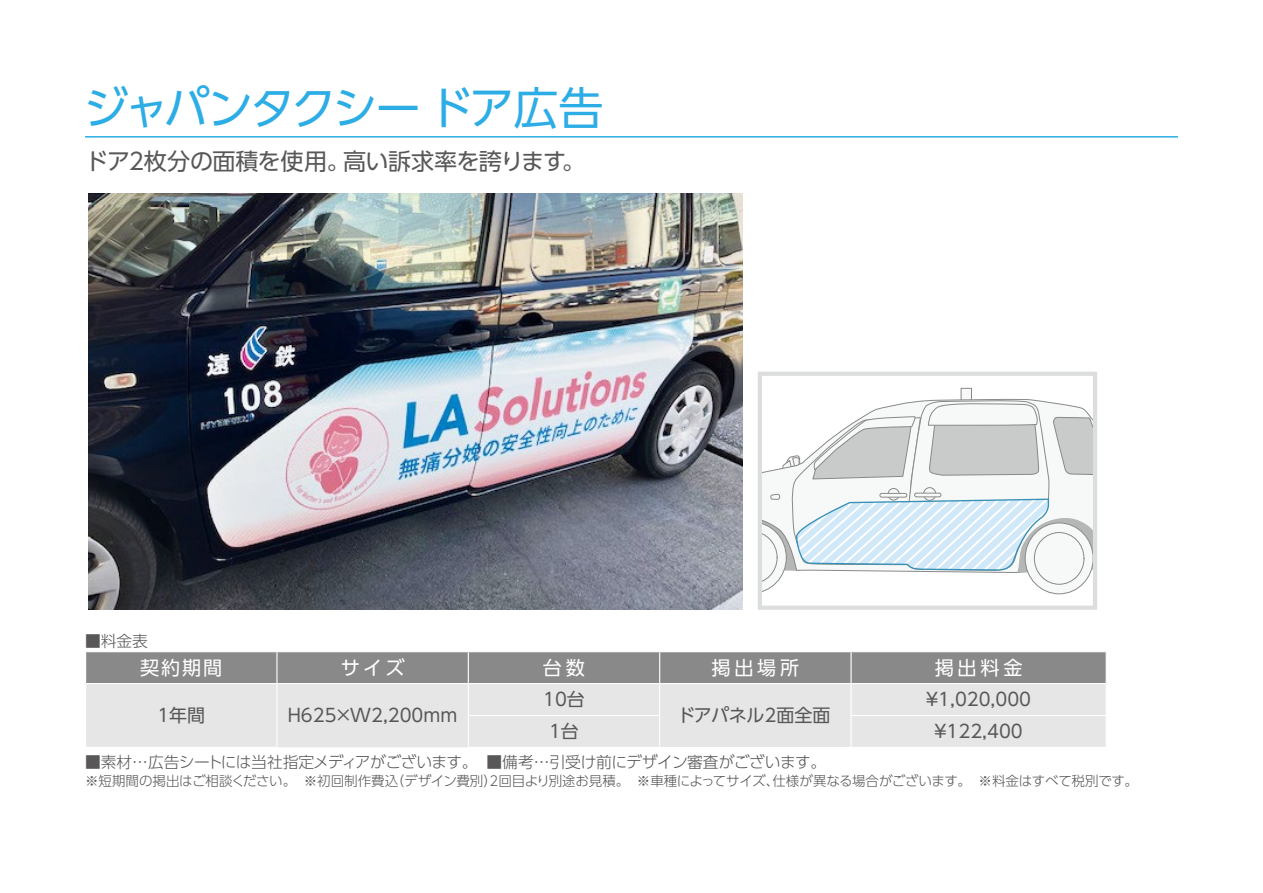
<style>
.page{position:relative;width:1263px;height:893px;background:#fff}
.page>*{position:absolute;margin:0;border:0;box-sizing:border-box;transform-origin:0 0}
.t1{font:45px "UD Shin Go Pro";letter-spacing:-.07em;color:#2dade5}
.t2{font:23.1px "UD Shin Go Pro";letter-spacing:-.025em;color:#595757}
.t3{font:19.2px "UD Shin Go Pro";letter-spacing:.2em;color:#fff}
.t4{font:18px "UD Shin Go Pro";color:#595757}
.t5{font:300 15.75px "UD Shin Go Pro";letter-spacing:-.03em;color:#595757}
.t6{font:300 13.5px "UD Shin Go Pro";letter-spacing:-.02em;color:#595757}
</style>
<div class="page">
<hr style="left:85px;top:136px;width:1093px;height:2px;background:#2dade5">
<div style="left:86px;top:652px;width:1020px;height:31px;background:#898989"></div>
<div style="left:660px;top:652px;width:191px;height:32px;background:#898989"></div>
<div style="left:86px;top:684px;width:1020px;height:63px;background:#e6e6e6"></div>
<div style="left:660px;top:684px;width:191px;height:63px;background:#e6e6e6"></div>
<hr style="left:276px;top:652px;width:2px;height:31px;background:#fff">
<hr style="left:468px;top:652px;width:1px;height:31px;background:#fff">
<hr style="left:659px;top:652px;width:1px;height:31px;background:#fff">
<hr style="left:850px;top:652px;width:2px;height:31px;background:#fff">
<hr style="left:660px;top:683px;width:191px;height:1px;background:#fff">
<hr style="left:659px;top:684px;width:1px;height:31px;background:#fff">
<hr style="left:659px;top:716px;width:1px;height:31px;background:#fff">
<hr style="left:276px;top:684px;width:2px;height:31px;background:#fff">
<hr style="left:468px;top:684px;width:1px;height:31px;background:#fff">
<hr style="left:850px;top:684px;width:2px;height:31px;background:#fff">
<hr style="left:276px;top:715px;width:2px;height:32px;background:#fff">
<hr style="left:468px;top:716px;width:1px;height:31px;background:#fff">
<hr style="left:850px;top:716px;width:2px;height:31px;background:#fff">
<hr style="left:850px;top:715px;width:257px;height:1px;background:#fff">
<hr style="left:468px;top:715px;width:192px;height:1px;background:#fff">
<img style="left:88px;top:193px;width:655px;height:417px">
<svg style="left:758px;top:371px;width:339px;height:239px"></svg>
<h1 class="t1" style="left:84px;top:71px;width:521px">ジャパンタクシー ドア広告</h1>
<h2 class="t2" style="left:85px;top:143px;width:502px">ドア2枚分の面積を使用。高い訴求率を誇ります。</h2>
<p class="t5" style="left:85px;top:629px;width:64px">■料金表</p>
<h3 class="t3" style="left:140px;top:652px;width:84px">契約期間</h3>
<h3 class="t3" style="left:341px;top:652px;width:65px">サイズ</h3>
<h3 class="t3" style="left:543px;top:652px;width:44px">台数</h3>
<h3 class="t3" style="left:711px;top:652px;width:89px">掲出場所</h3>
<h3 class="t3" style="left:935px;top:652px;width:89px">掲出料金</h3>
<h3 class="t4" style="left:157px;top:701px;width:49px">1年間</h3>
<h3 class="t4" style="left:288px;top:701px;width:171px">H625×W2,200mm</h3>
<h3 class="t4" style="left:543px;top:685px;width:43px">10台</h3>
<h3 class="t4" style="left:923px;top:685px;width:109px">￥1,020,000</h3>
<h3 class="t4" style="left:677px;top:701px;width:155px">ドアパネル2面全面</h3>
<h3 class="t4" style="left:549px;top:717px;width:31px">1台</h3>
<h3 class="t4" style="left:931px;top:717px;width:93px">￥122,400</h3>
<p class="t5" style="left:85px;top:749px;width:743px">■素材…広告シートには当社指定メディアがございます。　■備考…引受け前にデザイン審査がございます。</p>
<p class="t6" style="left:85px;top:770px;width:1054px">※短期間の掲出はご相談ください。　※初回制作費込（デザイン費別）2回目より別途お見積。　※車種によってサイズ、仕様が異なる場合がございます。　※料金はすべて税別です。</p>
</div>
